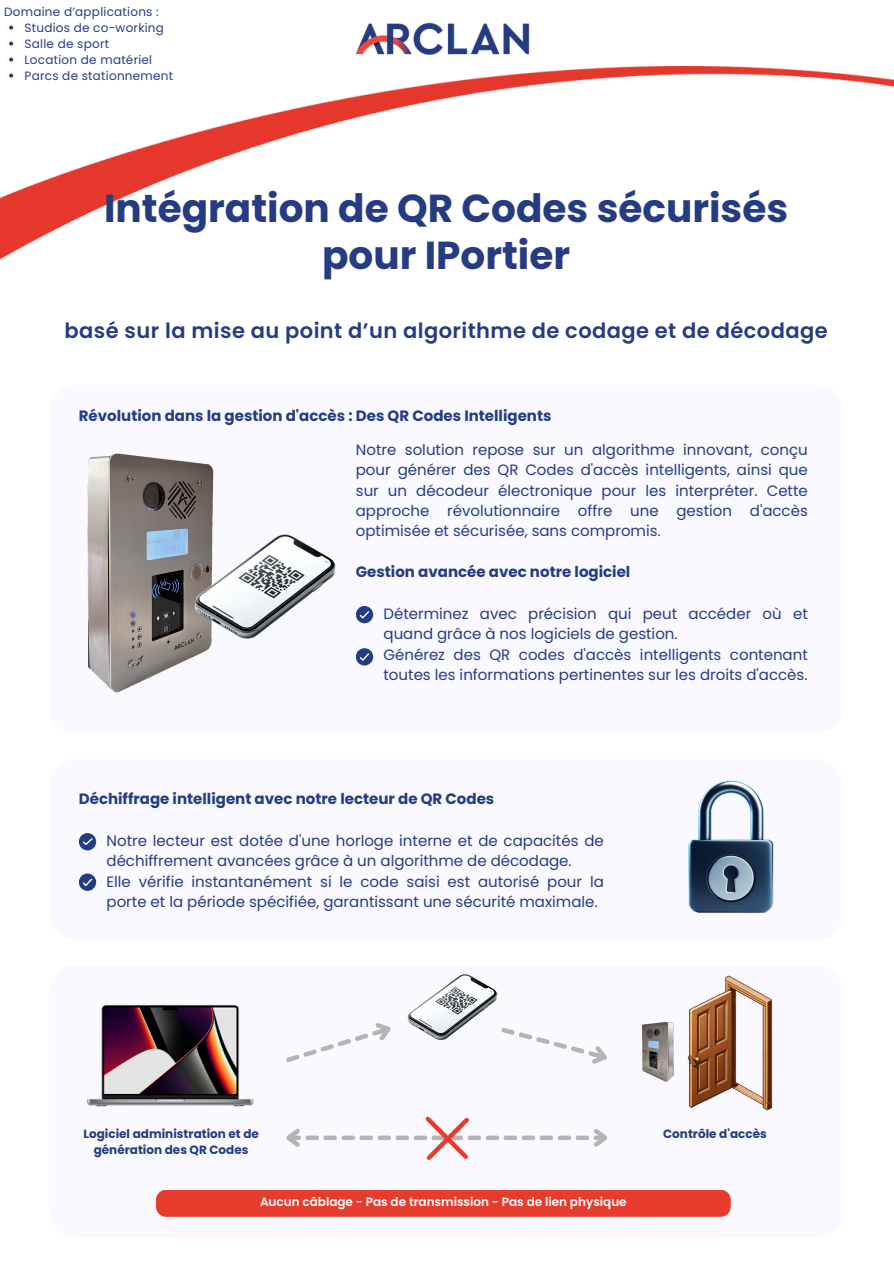
<style>
.page{position:relative;width:894px;height:1264px;background:#fff}
.page>*{position:absolute;margin:0;border:0;box-sizing:border-box;transform-origin:0 0}
.t1{font:700 39px/47.2px "Poppins";color:#253c82;text-align:center}
.t2{font:600 21px "Poppins";letter-spacing:.02em;color:#253c82}
.t3{font:15px/20.2px "Poppins";color:#253c82}
.t4{font:700 15px "Poppins";color:#253c82}
.t5{font:12px "Poppins";letter-spacing:.02em;color:#253c82}
.t6{font:700 12px/16px "Poppins";color:#253c82;text-align:center}
.t7{font:600 12px "Poppins";color:#fff}
</style>
<div class="page">
<img style="left:356px;top:22px;width:174px;height:33px">
<img style="left:0;top:66px;width:893px;height:194px">
<div style="left:356px;top:606px;width:17px;height:17px;background:#253c82;border-radius:50%"></div>
<svg style="left:359px;top:611px;width:10px;height:8px"></svg>
<div style="left:356px;top:648px;width:17px;height:17px;background:#253c82;border-radius:50%"></div>
<svg style="left:359px;top:653px;width:10px;height:8px"></svg>
<div style="left:79px;top:833px;width:17px;height:17px;background:#253c82;border-radius:50%"></div>
<svg style="left:83px;top:838px;width:10px;height:7px"></svg>
<div style="left:79px;top:873px;width:17px;height:17px;background:#253c82;border-radius:50%"></div>
<svg style="left:83px;top:878px;width:9px;height:8px"></svg>
<img style="left:87px;top:453px;width:127px;height:240px">
<img style="left:192px;top:534px;width:144px;height:108px">
<img style="left:87px;top:1004px;width:167px;height:102px">
<img style="left:642px;top:1021px;width:32px;height:61px">
<img style="left:407px;top:974px;width:90px;height:67px">
<img style="left:687px;top:975px;width:86px;height:136px">
<svg style="left:286px;top:1023px;width:105px;height:39px"></svg>
<svg style="left:501px;top:1028px;width:106px;height:36px"></svg>
<svg style="left:9px;top:26px;width:4px;height:4px"></svg>
<svg style="left:9px;top:42px;width:4px;height:4px"></svg>
<svg style="left:9px;top:58px;width:4px;height:4px"></svg>
<svg style="left:9px;top:74px;width:4px;height:4px"></svg>
<svg style="left:286px;top:1116px;width:322px;height:44px"></svg>
<div style="left:156px;top:1189px;width:574px;height:27px;background:#e63b2d;border-radius:10px"></div>
<img style="left:688px;top:780px;width:86px;height:133px">
<h3 class="t5" style="left:4px;top:3px;width:156px">Domaine d’applications :</h3>
<p class="t5" style="left:25px;top:19px;width:141px">Studios de co-working</p>
<p class="t5" style="left:25px;top:35px;width:86px">Salle de sport</p>
<h4 class="t5" style="left:25px;top:51px;width:129px">Location de matériel</h4>
<p class="t5" style="left:25px;top:67px;width:150px">Parcs de stationnement</p>
<h4 class="t1" style="left:104px;top:184px;width:685px">Intégration de QR Codes sécurisés pour IPortier</h4>
<h3 class="t2" style="left:65px;top:316px;width:764px">basé sur la mise au point d’un algorithme de codage et de décodage</h3>
<p class="t4" style="left:79px;top:405px;width:474px">Révolution dans la gestion d'accès : Des QR Codes Intelligents</p>
<p class="t3" style="left:356px;top:440px;width:453px;text-align:justify">Notre solution repose sur un algorithme innovant, conçu pour générer des QR Codes d'accès intelligents, ainsi que sur un décodeur électronique pour les interpréter. Cette approche révolutionnaire offre une gestion d'accès optimisée et sécurisée, sans compromis.</p>
<p class="t4" style="left:356px;top:561px;width:276px">Gestion avancée avec notre logiciel</p>
<p class="t3" style="left:383px;top:603px;width:425px">Déterminez avec précision qui peut accéder où et quand grâce à nos logiciels de gestion.<br>Générez des QR codes d'accès intelligents contenant toutes les informations pertinentes sur les droits d'accès.</p>
<p class="t4" style="left:79px;top:788px;width:417px">Déchiffrage intelligent avec notre lecteur de QR Codes</p>
<h4 class="t3" style="left:106px;top:830px;width:498px">Notre lecteur est dotée d'une horloge interne et de capacités de déchiffrement avancées grâce à un algorithme de décodage.<br>Elle vérifie instantanément si le code saisi est autorisé pour la porte et la période spécifiée, garantissant une sécurité maximale.</h4>
<p class="t6" style="left:83px;top:1125px;width:177px">Logiciel administration et de génération des QR Codes</p>
<h5 class="t6" style="left:663px;top:1125px;width:105px">Contrôle d'accès</h5>
<p class="t7" style="left:260px;top:1193px;width:368px">Aucun câblage - Pas de transmission - Pas de lien physique</p>
</div>
